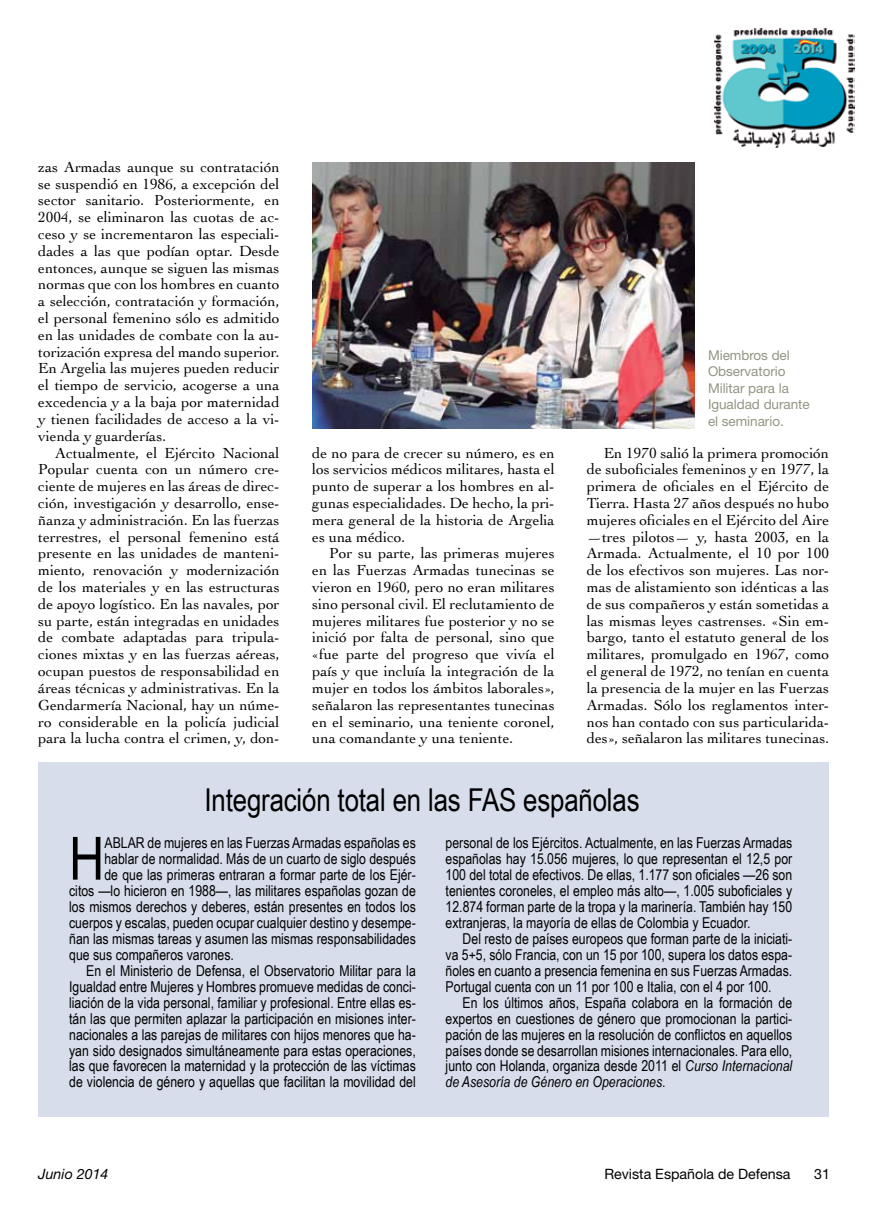
<style>
.page{position:relative;width:893px;height:1217px;background:#fff}
.page>*{position:absolute;margin:0;border:0;box-sizing:border-box;transform-origin:0 0}
.t1{font:59.7px "Arial Narrow";color:#000}
.t2{font:31.5px "Arial Narrow";letter-spacing:-.005em;color:#000}
.t3{font:15.3px/16.8px "Cochin";color:#000;text-align:justify}
.t4{font:15px/16px "Arial Narrow";color:#000;text-align:justify}
.t5{font:14.25px "Helvetica Neue";color:#000}
.t6{font:italic 14.25px "Helvetica Neue";color:#000}
.t7{font:13.5px/16.5px "Helvetica Neue";letter-spacing:-.005em;color:#949484}
.s1{font-style:italic}
</style>
<div class="page">
<img style="left:312px;top:162px;width:382px;height:266px">
<img style="left:714px;top:28px;width:141px;height:120px">
<div style="left:38px;top:762px;width:791px;height:354px;background:#d7ddeb"></div>
<p class="t3" style="left:38px;top:158px;width:243px">zas Armadas aunque su contratación se suspendió en 1986, a excepción del sector sanitario. Posteriormente, en 2004, se eliminaron las cuotas de ac&shy;ceso y se incrementaron las especiali&shy;dades a las que podían optar. Desde entonces, aunque se siguen las mismas normas que con los hombres en cuanto a selección, contratación y formación, el personal femenino sólo es admitido en las unidades de combate con la au&shy;torización expresa del mando superior.<br>En Argelia las mujeres pueden reducir el tiempo de servicio, acogerse a una excedencia y a la baja por maternidad y tienen facilidades de acceso a la vi&shy;vienda y guarderías.</p>
<p class="t3" style="left:38px;top:443px;width:243px;text-indent:17px">Actualmente, el Ejército Nacional Popular cuenta con un número cre&shy;ciente de mujeres en las áreas de direc&shy;ción, investigación y desarrollo, ense&shy;ñanza y administración. En las fuerzas terrestres, el personal femenino está presente en las unidades de manteni&shy;miento, renovación y modernización de los materiales y en las estructuras de apoyo logístico. En las navales, por su parte, están integradas en unidades de combate adaptadas para tripula&shy;ciones mixtas y en las fuerzas aéreas, ocupan puestos de responsabilidad en áreas técnicas y administrativas. En la Gendarmería Nacional, hay un núme&shy;ro considerable en la policía judicial para la lucha contra el crimen, y, don-</p>
<p class="t3" style="left:312px;top:443px;width:244px">de no para de crecer su número, es en los servicios médicos militares, hasta el punto de superar a los hombres en al&shy;gunas especialidades. De hecho, la pri&shy;mera general de la historia de Argelia es una médico.</p>
<p class="t3" style="left:312px;top:544px;width:244px;text-indent:17px">Por su parte, las primeras mujeres en las Fuerzas Armadas tunecinas se vieron en 1960, pero no eran militares sino personal civil. El reclutamiento de mujeres militares fue posterior y no se inició por falta de personal, sino que «fue parte del progreso que vivía el país y que incluía la integración de la mujer en todos los ámbitos laborales», señalaron las representantes tunecinas en el seminario, una teniente coronel, una comandante y una teniente.</p>
<p class="t7" style="left:708px;top:346px;width:103px">Miembros del<br>Observatorio<br>Militar para la<br>Igualdad durante el seminario.</p>
<p class="t3" style="left:587px;top:443px;width:244px;text-indent:17px">En 1970 salió la primera promoción de suboficiales femeninos y en 1977, la primera de oficiales en el Ejército de Tierra. Hasta 27 años después no hubo mujeres oficiales en el Ejército del Aire —tres pilotos— y, hasta 2003, en la Armada. Actualmente, el 10 por 100 de los efectivos son mujeres. Las nor&shy;mas de alistamiento son idénticas a las de sus compañeros y están sometidas a las mismas leyes castrenses. «Sin em&shy;bargo, tanto el estatuto general de los militares, promulgado en 1967, como el general de 1972, no tenían en cuenta la presencia de la mujer en las Fuerzas Armadas. Sólo los reglamentos inter&shy;nos han contado con sus particularida&shy;des», señalaron las militares tunecinas.</p>
<h2 class="t2" style="left:205px;top:776px;width:437px">Integración total en las FAS españolas</h2>
<h1 class="t1" style="left:69px;top:814px;width:37px">H</h1>
<p class="t4" style="left:104px;top:833px;width:313px">ablar de mujeres en las Fuerzas Armadas españolas es</p>
<p class="t4" style="left:104px;top:849px;width:313px">hablar de normalidad. Más de un cuarto de siglo después</p>
<p class="t4" style="left:104px;top:865px;width:313px">de que las primeras entraran a formar parte de los Ejér-</p>
<p class="t4" style="left:69px;top:881px;width:348px">citos —lo hicieron en 1988—, las militares españolas gozan de</p>
<p class="t4" style="left:69px;top:897px;width:348px">los mismos derechos y deberes, están presentes en todos los</p>
<p class="t4" style="left:69px;top:913px;width:348px">cuerpos y escalas, pueden ocupar cualquier destino y desempe-</p>
<p class="t4" style="left:69px;top:929px;width:348px">ñan las mismas tareas y asumen las mismas responsabilidades</p>
<p class="t4" style="left:69px;top:945px;width:166px">que sus compañeros varones.</p>
<p class="t4" style="left:86px;top:961px;width:331px">En el Ministerio de Defensa, el Observatorio Militar para la</p>
<p class="t4" style="left:69px;top:977px;width:348px">Igualdad entre Mujeres y Hombres promueve medidas de conci-</p>
<p class="t4" style="left:69px;top:993px;width:348px">liación de la vida personal, familiar y profesional. Entre ellas es-</p>
<p class="t4" style="left:69px;top:1009px;width:348px">tán las que permiten aplazar la participación en misiones inter-</p>
<p class="t4" style="left:69px;top:1025px;width:348px">nacionales a las parejas de militares con hijos menores que ha-</p>
<p class="t4" style="left:69px;top:1041px;width:348px">yan sido designados simultáneamente para estas operaciones,</p>
<p class="t4" style="left:69px;top:1057px;width:348px">las que favorecen la maternidad y la protección de las víctimas</p>
<p class="t4" style="left:69px;top:1073px;width:348px">de violencia de género y aquellas que facilitan la movilidad del</p>
<p class="t4" style="left:446px;top:833px;width:348px">personal de los Ejércitos. Actualmente, en las Fuerzas Armadas españolas hay 15.056 mujeres, lo que representan el 12,5 por 100 del total de efectivos. De ellas, 1.177 son oficiales —26 son tenientes coroneles, el empleo más alto—, 1.005 suboficiales y 12.874 forman parte de la tropa y la marinería. También hay 150 extranjeras, la mayoría de ellas de Colombia y Ecuador.</p>
<p class="t4" style="left:446px;top:929px;width:348px;text-indent:17px">Del resto de países europeos que forman parte de la iniciati&shy;va 5+5, sólo Francia, con un 15 por 100, supera los datos espa&shy;ñoles en cuanto a presencia femenina en sus Fuerzas Armadas.<br>Portugal cuenta con un 11 por 100 e Italia, con el 4 por 100.</p>
<p class="t4" style="left:446px;top:993px;width:348px;text-indent:17px">En los últimos años, España colabora en la formación de expertos en cuestiones de género que promocionan la partici&shy;pación de las mujeres en la resolución de conflictos en aquellos países donde se desarrollan misiones internacionales. Para ello, junto con Holanda, organiza desde 2011 el <span class="s1">Curso Internacional de Asesoría de Género en Operaciones</span>.</p>
<p class="t6" style="left:38px;top:1164px;width:72px">Junio 2014</p>
<p class="t5" style="left:604px;top:1164px;width:188px">Revista Española de Defensa</p>
<p class="t5" style="left:814px;top:1164px;width:17px">31</p>
</div>
